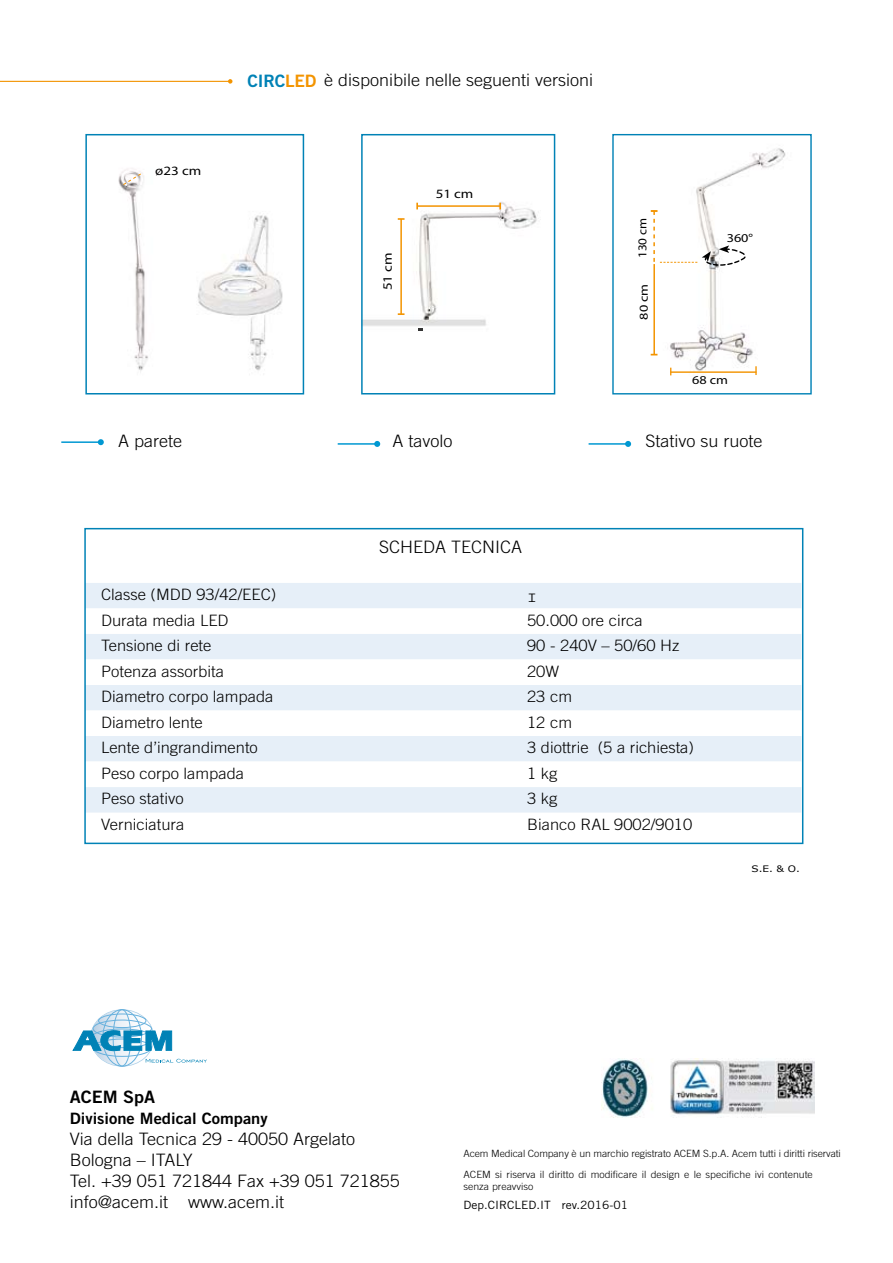
<style>
.page{position:relative;width:893px;height:1263px;background:#fff}
.page>*{position:absolute;margin:0;border:0;box-sizing:border-box;transform-origin:0 0}
.t1{font:300 17.1px/21px "Trade Gothic";color:#000;scale:1.05 1}
.t2{font:17.1px "Trade Gothic Bold Two";letter-spacing:-.01em;color:#0082b6}
.t3{font:17.1px "Trade Gothic Bold Two";color:#000;scale:1.05 1}
.t4{font:300 15.6px "Trade Gothic";color:#000;scale:1.05 1}
.t5{font:15.6px "Trade Gothic Bold Two";color:#000;scale:1.05 1}
.t6{font:700 14.1px "Prestige Elite Std";color:#000;scale:1.18 1}
.t7{font:12.75px "Myriad";color:#000;scale:1.18 1}
.t8{font:12px "Myriad";color:#000;scale:1.18 1}
.t9{font:12px "Myriad";color:#000;scale:1.09 1}
.t10{font:11.4px "Trade Gothic";color:#000;scale:1.05 1}
.t11{font:300 10.05px/21.6px "Trade Gothic";color:#000;scale:1.04 1}
.t12{font:300 10.05px "Trade Gothic";color:#000;scale:1.05 1}
.t13{font:8.85px "Verdana";color:#000;scale:1.18 1}
.s1{color:#f39400}
</style>
<div class="page">
<div style="left:87px;top:583px;width:713px;height:229px;background:#e6eff8"></div>
<svg style="left:87px;top:608px;width:713px;height:179px"></svg>
<div style="left:84px;top:528px;width:719px;height:316px;border:2px solid #0082b6"></div>
<img style="left:650px;top:148px;width:136px;height:228px">
<div style="left:612px;top:134px;width:200px;height:260px;border:1px solid #0082b6"></div>
<hr style="left:670px;top:371px;width:86px;height:2px;background:#f39400">
<svg style="left:755px;top:366px;width:2px;height:9px"></svg>
<hr style="left:653px;top:264px;width:2px;height:91px;background:#f39400">
<svg style="left:651px;top:210px;width:96px;height:57px"></svg>
<img style="left:118px;top:168px;width:165px;height:204px">
<div style="left:85px;top:134px;width:219px;height:260px;border:2px solid #0082b6"></div>
<svg style="left:122px;top:173px;width:20px;height:13px"></svg>
<img style="left:364px;top:202px;width:173px;height:124px">
<div style="left:361px;top:134px;width:194px;height:260px;border:2px solid #0082b6"></div>
<hr style="left:417px;top:205px;width:83px;height:2px;background:#f39400">
<svg style="left:499px;top:203px;width:2px;height:6px"></svg>
<hr style="left:400px;top:219px;width:2px;height:95px;background:#f39400">
<svg style="left:418px;top:328px;width:5px;height:3px"></svg>
<hr style="left:61px;top:441px;width:40px;height:2px;background:#0098d2">
<svg style="left:98px;top:439px;width:6px;height:6px"></svg>
<hr style="left:338px;top:443px;width:39px;height:2px;background:#0098d2">
<svg style="left:374px;top:441px;width:6px;height:6px"></svg>
<hr style="left:589px;top:443px;width:39px;height:2px;background:#0098d2">
<svg style="left:625px;top:441px;width:6px;height:6px"></svg>
<hr style="left:0;top:81px;width:230px;height:1px;background:#f39400">
<svg style="left:228px;top:79px;width:4px;height:5px"></svg>
<svg style="left:72px;top:1009px;width:135px;height:57px"></svg>
<img style="left:602px;top:1058px;width:212px;height:59px">
<p class="t7" style="left:155px;top:164px;width:41px">ø23 cm</p>
<p class="t2" style="left:247px;top:70px;width:71px">CIRC<span class="s1">LED</span></p>
<p class="t1" style="left:324px;top:69px;width:258px">è disponibile nelle seguenti versioni</p>
<p class="t7" style="left:381px;top:290px;width:34px;rotate:-90deg">51 cm</p>
<p class="t7" style="left:436px;top:188px;width:34px">51 cm</p>
<p class="t9" style="left:636px;top:258px;width:38px;rotate:-90deg">130 cm</p>
<p class="t8" style="left:638px;top:320px;width:32px;rotate:-90deg">80 cm</p>
<p class="t8" style="left:727px;top:232px;width:24px">360°</p>
<p class="t8" style="left:692px;top:374px;width:32px">68 cm</p>
<p class="t1" style="left:118px;top:430px;width:62px">A parete</p>
<p class="t1" style="left:392px;top:430px;width:59px">A tavolo</p>
<p class="t1" style="left:645px;top:430px;width:113px">Stativo su ruote</p>
<p class="t1" style="left:379px;top:536px;width:138px">SCHEDA TECNICA</p>
<p class="t4" style="left:101px;top:585px;width:168px">Classe (MDD 93/42/EEC)</p>
<p class="t6" style="left:527px;top:590px;width:10px">I</p>
<p class="t4" style="left:101px;top:611px;width:123px">Durata media LED</p>
<p class="t4" style="left:527px;top:611px;width:112px">50.000 ore circa</p>
<p class="t4" style="left:101px;top:636px;width:107px">Tensione di rete</p>
<p class="t4" style="left:527px;top:636px;width:146px">90 - 240V – 50/60 Hz</p>
<p class="t4" style="left:101px;top:662px;width:118px">Potenza assorbita</p>
<p class="t4" style="left:527px;top:662px;width:32px">20W</p>
<p class="t4" style="left:101px;top:687px;width:166px">Diametro corpo lampada</p>
<p class="t4" style="left:527px;top:687px;width:44px">23 cm</p>
<p class="t4" style="left:101px;top:713px;width:98px">Diametro lente</p>
<p class="t4" style="left:527px;top:713px;width:44px">12 cm</p>
<p class="t4" style="left:101px;top:738px;width:151px">Lente d’ingrandimento</p>
<p class="t4" style="left:527px;top:738px;width:160px">3 diottrie (5 a richiesta)</p>
<p class="t4" style="left:101px;top:764px;width:138px">Peso corpo lampada</p>
<p class="t4" style="left:527px;top:764px;width:30px">1 kg</p>
<p class="t4" style="left:101px;top:789px;width:80px">Peso stativo</p>
<p class="t4" style="left:527px;top:789px;width:30px">3 kg</p>
<p class="t4" style="left:101px;top:815px;width:81px">Verniciatura</p>
<p class="t4" style="left:527px;top:815px;width:159px">Bianco RAL 9002/9010</p>
<p class="t13" style="left:752px;top:863px;width:42px">S.E. &amp; O.</p>
<p class="t3" style="left:70px;top:1086px;width:83px">ACEM SpA</p>
<p class="t5" style="left:70px;top:1109px;width:190px">Divisione Medical Company</p>
<p class="t1" style="left:70px;top:1128px;width:316px">Via della Tecnica 29 - 40050 Argelato<br>Bologna – ITALY<br>Tel. +39 051 721844 Fax +39 051 721855 info@acem.it www.acem.it</p>
<p class="t11" style="left:463px;top:1142px;width:364px">Acem Medical Company è un marchio registrato ACEM S.p.A. Acem tutti i diritti riservati<br>ACEM si riserva il diritto di modificare il design e le specifiche ivi contenute</p>
<p class="t12" style="left:463px;top:1181px;width:68px">senza preavviso</p>
<p class="t10" style="left:463px;top:1198px;width:158px">Dep.CIRCLED.IT rev.2016-01</p>
</div>
